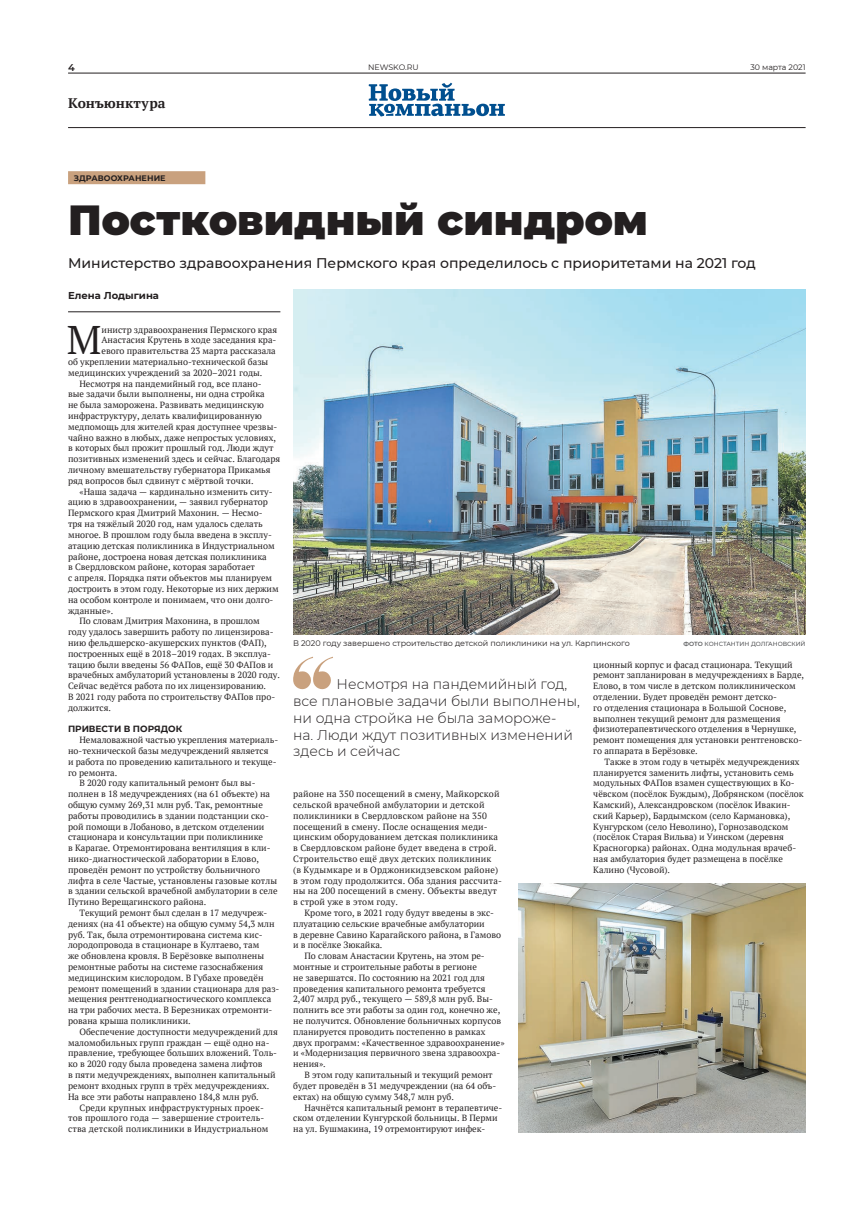
<style>
.page{position:relative;width:851px;height:1208px;background:#fff}
.page>*{position:absolute;margin:0;border:0;box-sizing:border-box;transform-origin:0 0}
.Заголовок_42{font:900 42px "Montserrat";color:#231f20}
.Первый_абзац{font:39.9px "PT Serif";color:#231f20}
.Цитата_1{font:300 14px/16.8px "Montserrat";color:#231f20}
.Лид{font:500 14px "Montserrat";color:#231f20}
.t1{font:700 13.8px "PT Serif";letter-spacing:.005em;color:#231f20}
.Автор{font:700 10px "Montserrat";color:#231f20}
.t2{font:600 9.9px "Montserrat";color:#231f20}
.Основной_текст{font:9px/10.8px "PT Serif";color:#231f20}
.Первый_абзац-2{font:9px "PT Serif";color:#231f20}
.Подзаг_в_тексте{font:700 9px "Montserrat";color:#231f20}
.Подпись_к_фото{font:8px "Montserrat";color:#231f20}
.Рубрика{font:700 8px "Montserrat";letter-spacing:.005em;color:#231f20}
.t3{font:7.9px "Montserrat";color:#231f20}
.Фотограф{font:500 6px "Montserrat";color:#57585a}
.s1{font-weight:600}
</style>
<div class="page">
<hr style="left:68px;top:127px;width:737px;height:1px;background:#231f20">
<hr style="left:68px;top:73px;width:737px;height:1px;background:#231f20">
<svg style="left:368px;top:83px;width:137px;height:34px"></svg>
<hr style="left:68px;top:311px;width:212px;height:1px;background:#231f20">
<img style="left:293px;top:289px;width:512px;height:346px">
<div style="left:68px;top:171px;width:137px;height:13px;background:#c9a17e"></div>
<svg style="left:293px;top:657px;width:40px;height:32px"></svg>
<img style="left:518px;top:883px;width:287px;height:249px">
<p class="t2" style="left:68px;top:60px;width:8px">4</p>
<p class="t3" style="left:368px;top:62px;width:52px">NEWSKO.RU</p>
<p class="t3" style="left:750px;top:62px;width:57px">30 марта 2021</p>
<p class="t1" style="left:68px;top:93px;width:99px">Конъюнктура</p>
<p class="Рубрика" style="left:74px;top:173px;width:93px">ЗДРАВООХРАНЕНИЕ</p>
<p class="Заголовок_42" style="left:68px;top:189px;width:581px">Постковидный синдром</p>
<p class="Лид" style="left:68px;top:253px;width:689px">Министерство здравоохранения Пермского края определилось с приоритетами на 2021 год</p>
<p class="Автор" style="left:68px;top:288px;width:92px">Елена Лодыгина</p>
<p class="Первый_абзац" style="left:67px;top:314px;width:36px">М</p>
<p class="Первый_абзац-2" style="left:101px;top:323px;width:177px">инистр здравоохранения Пермского края</p>
<p class="Первый_абзац-2" style="left:101px;top:334px;width:176px">Анастасия Крутень в ходе заседания кра-</p>
<p class="Первый_абзац-2" style="left:101px;top:345px;width:176px">евого правительства 23 марта рассказала</p>
<p class="Первый_абзац-2" style="left:68px;top:356px;width:202px">об укреплении материально-технической базы</p>
<p class="Первый_абзац-2" style="left:68px;top:367px;width:196px">медицинских учреждений за 2020–2021 годы.</p>
<p class="Основной_текст" style="left:68px;top:378px;width:214px;text-indent:11px">Несмотря на пандемийный год, все плано-<br>вые задачи были выполнены, ни одна стройка<br>не была заморожена. Развивать медицинскую инфраструктуру, делать квалифицированную медпомощь для жителей края доступнее чрезвы&shy;чайно важно в любых, даже непростых условиях, в которых был прожит прошлый год. Люди ждут позитивных изменений здесь и сейчас. Благодаря личному вмешательству губернатора Прикамья ряд вопросов был сдвинут с мёртвой точки.</p>
<p class="Основной_текст" style="left:68px;top:486px;width:212px;text-indent:11px">«Наша задача — кардинально изменить ситу&shy;ацию в здравоохранении, — заявил губернатор Пермского края Дмитрий Махонин. — Несмо&shy;тря на тяжёлый 2020 год, нам удалось сделать многое. В прошлом году была введена в эксплу&shy;атацию детская поликлиника в Индустриальном районе, достроена новая детская поликлиника<br>в Свердловском районе, которая заработает<br>с апреля. Порядка пяти объектов мы планируем достроить в этом году. Некоторые из них держим на особом контроле и понимаем, что они долго&shy;жданные».</p>
<p class="Основной_текст" style="left:68px;top:615px;width:213px;text-indent:11px">По словам Дмитрия Махонина, в прошлом году удалось завершить работу по лицензирова&shy;нию фельдшерско-акушерских пунктов (ФАП), построенных ещё в 2018–2019 годах. В эксплуа&shy;тацию были введены 56 ФАПов, ещё 30 ФАПов и врачебных амбулаторий установлены в 2020 году.<br>Сейчас ведётся работа по их лицензированию.<br>В 2021 году работа по строительству ФАПов про&shy;должится.</p>
<p class="Подзаг_в_тексте" style="left:68px;top:722px;width:116px">ПРИВЕСТИ В ПОРЯДОК</p>
<p class="Основной_текст" style="left:68px;top:734px;width:211px;text-indent:11px">Немаловажной частью укрепления материаль&shy;но-технической базы медучреждений является<br>и работа по проведению капитального и текуще&shy;го ремонта.</p>
<p class="Основной_текст" style="left:68px;top:777px;width:211px;text-indent:11px">В 2020 году капитальный ремонт был вы&shy;полнен в 18 медучреждениях (на 61 объекте) на общую сумму 269,31 млн руб. Так, ремонтные работы проводились в здании подстанции ско&shy;рой помощи в Лобаново, в детском отделении стационара и консультации при поликлинике<br>в Карагае. Отремонтирована вентиляция в кли&shy;нико-диагностической лаборатории в Елово, проведён ремонт по устройству больничного лифта в селе Частые, установлены газовые котлы в здании сельской врачебной амбулатории в селе Путино Верещагинского района.</p>
<p class="Основной_текст" style="left:68px;top:907px;width:213px;text-indent:11px">Текущий ремонт был сделан в 17 медучреж&shy;дениях (на 41 объекте) на общую сумму 54,3 млн руб. Так, была отремонтирована система кис&shy;лородопровода в стационаре в Култаево, там<br>же обновлена кровля. В Берёзовке выполнены ремонтные работы на системе газоснабжения медицинским кислородом. В Губахе проведён ремонт помещений в здании стационара для раз&shy;мещения рентгенодиагностического комплекса на три рабочих места. В Березниках отремонти&shy;рована крыша поликлиники.</p>
<p class="Основной_текст" style="left:68px;top:1026px;width:211px;text-indent:11px">Обеспечение доступности медучреждений для маломобильных групп граждан — ещё одно на&shy;правление, требующее больших вложений. Толь&shy;ко в 2020 году была проведена замена лифтов<br>в пяти медучреждениях, выполнен капитальный ремонт входных групп в трёх медучреждениях.<br>На все эти работы направлено 184,8 млн руб.</p>
<p class="Основной_текст" style="left:68px;top:1101px;width:202px;text-indent:11px">Среди крупных инфраструктурных проек&shy;тов прошлого года — завершение строитель&shy;ства детской поликлиники в Индустриальном</p>
<p class="Подпись_к_фото" style="left:293px;top:637px;width:338px">В 2020 году завершено строительство детской поликлиники на ул. Карпинского</p>
<p class="Фотограф" style="left:683px;top:639px;width:123px"><span class="s1">ФОТО</span> КОНСТАНТИН ДОЛГАНОВСКИЙ</p>
<p class="Основной_текст" style="left:593px;top:659px;width:212px">ционный корпус и фасад стационара. Текущий ремонт запланирован в медучреждениях в Барде, Елово, в том числе в детском поликлиническом отделении. Будет проведён ремонт детско-<br>го отделения стационара в Большой Соснове, выполнен текущий ремонт для размещения физиотерапевтического отделения в Чернушке, ремонт помещения для установки рентгеновско&shy;го аппарата в Берёзовке.</p>
<p class="Основной_текст" style="left:593px;top:756px;width:212px;text-indent:11px">Также в этом году в четырёх медучреждениях планируется заменить лифты, установить семь модульных ФАПов взамен существующих в Ко&shy;чёвском (посёлок Буждым), Добрянском (посёлок Камский), Александровском (посёлок Ивакин&shy;ский Карьер), Бардымском (село Кармановка), Кунгурском (село Неволино), Горнозаводском (посёлок Старая Вильва) и Уинском (деревня Красногорка) районах. Одна модульная врачеб&shy;ная амбулатория будет размещена в посёлке Калино (Чусовой).</p>
<p class="Цитата_1" style="left:293px;top:675px;width:288px;text-indent:43px">Несмотря на пандемийный год, все плановые задачи были выполнены, ни одна стройка не была замороже&shy;на. Люди ждут позитивных изменений здесь и сейчас</p>
<p class="Основной_текст" style="left:293px;top:788px;width:210px">районе на 350 посещений в смену, Майкорской сельской врачебной амбулатории и детской поликлиники в Свердловском районе на 350 посещений в смену. После оснащения меди&shy;цинским оборудованием детская поликлиника в Свердловском районе будет введена в строй.<br>Строительство ещё двух детских поликлиник<br>(в Кудымкаре и в Орджоникидзевском районе) в этом году продолжится. Оба здания рассчита&shy;ны на 200 посещений в смену. Объекты введут в строй уже в этом году.</p>
<p class="Основной_текст" style="left:293px;top:907px;width:209px;text-indent:11px">Кроме того, в 2021 году будут введены в экс&shy;плуатацию сельские врачебные амбулатории<br>в деревне Савино Карагайского района, в Гамово и в посёлке Зюкайка.</p>
<p class="Основной_текст" style="left:293px;top:950px;width:213px;text-indent:11px">По словам Анастасии Крутень, на этом ре&shy;монтные и строительные работы в регионе<br>не завершатся. По состоянию на 2021 год для проведения капитального ремонта требуется 2,407 млрд руб., текущего — 589,8 млн руб. Вы&shy;полнить все эти работы за один год, конечно же, не получится. Обновление больничных корпусов планируется проводить постепенно в рамках двух программ: «Качественное здравоохранение» и «Модернизация первичного звена здравоохра&shy;нения».</p>
<p class="Основной_текст" style="left:293px;top:1069px;width:205px;text-indent:11px">В этом году капитальный и текущий ремонт будет проведён в 31 медучреждении (на 64 объ&shy;ектах) на общую сумму 348,7 млн руб.</p>
<p class="Основной_текст" style="left:293px;top:1101px;width:210px;text-indent:11px">Начнётся капитальный ремонт в терапевтиче&shy;ском отделении Кунгурской больницы. В Перми на ул. Бушмакина, 19 отремонтируют инфек-</p>
</div>
